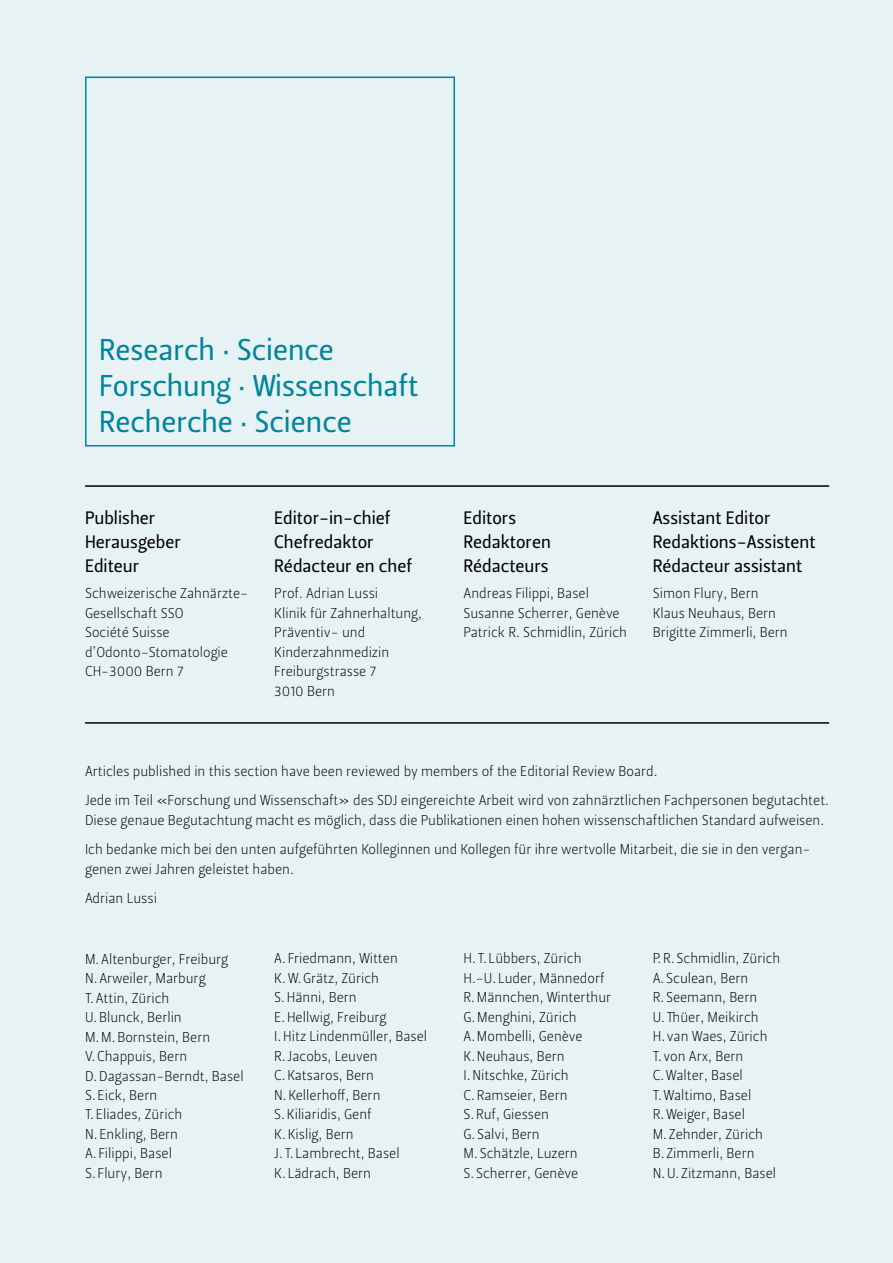
<style>
.page{position:relative;width:893px;height:1263px;background:#e7f2f5}
.page>*{position:absolute;margin:0;border:0;box-sizing:border-box;transform-origin:0 0}
.t1{font:30px/36px "Leitura Sans Grot 2";color:#00859a}
.t2{font:18px/24px "Leitura Sans Grot 2";color:#000}
.t3{font:14.25px/19.5px "Leitura Sans Grot 1";color:#000}
</style>
<div class="page">
<div style="left:85px;top:77px;width:370px;height:369px;border:2px solid #00859a"></div>
<hr style="left:85px;top:485px;width:744px;height:2px;background:#000">
<hr style="left:85px;top:722px;width:744px;height:2px;background:#000">
<h1 class="t1" style="left:99px;top:332px;width:321px">Research · Science<br>Forschung · Wissenschaft<br>Recherche · Science</h1>
<p class="t2" style="left:85px;top:506px;width:97px">Publisher<br>Herausgeber<br>Editeur</p>
<p class="t3" style="left:85px;top:584px;width:165px">Schweizerische Zahnärzte-<br>Gesellschaft SSO<br>Société Suisse d’Odonto-Stomatologie<br>CH-3000 Bern 7</p>
<p class="t2" style="left:274px;top:506px;width:139px">Editor-in-chief<br>Chefredaktor<br>Rédacteur en chef</p>
<p class="t3" style="left:274px;top:584px;width:149px">Prof. Adrian Lussi<br>Klinik für Zahnerhaltung,<br>Präventiv- und<br>Kinderzahnmedizin<br>Freiburgstrasse 7<br>3010 Bern</p>
<p class="t2" style="left:463px;top:506px;width:89px">Editors<br>Redaktoren<br>Rédacteurs</p>
<p class="t3" style="left:463px;top:584px;width:165px">Andreas Filippi, Basel<br>Susanne Scherrer, Genève<br>Patrick R. Schmidlin, Zürich</p>
<p class="t2" style="left:653px;top:506px;width:164px">Assistant Editor<br>Redaktions-Assistent<br>Rédacteur assistant</p>
<p class="t3" style="left:653px;top:584px;width:137px">Simon Flury, Bern<br>Klaus Neuhaus, Bern<br>Brigitte Zimmerli, Bern</p>
<p class="t3" style="left:85px;top:757px;width:745px;line-height:29.2px">Articles published in this section have been reviewed by members of the Editorial Review Board.<br>Jede im Teil «Forschung und Wissenschaft» des SDJ eingereichte Arbeit wird von zahnärztlichen Fachpersonen begutachtet.</p>
<p class="t3" style="left:85px;top:805px;width:741px;line-height:29.2px">Diese genaue Begutachtung macht es möglich, dass die Publikationen einen hohen wissenschaftlichen Standard aufweisen.<br>Ich bedanke mich bei den unten aufgeführten Kolleginnen und Kollegen für ihre wertvolle Mitarbeit, die sie in den vergan-</p>
<p class="t3" style="left:85px;top:854px;width:210px;line-height:29.2px">genen zwei Jahren geleistet haben.<br>Adrian Lussi</p>
<p class="t3" style="left:85px;top:949px;width:160px">M.Altenburger, Freiburg<br>N.Arweiler, Marburg<br>T.Attin, Zürich<br>U.Blunck, Berlin<br>M.M.Bornstein, Bern<br>V.Chappuis, Bern<br>D.Dagassan-Berndt, Basel<br>S.Eick, Bern<br>T.Eliades, Zürich<br>N.Enkling, Bern<br>A. Filippi, Basel<br>S. Flury, Bern</p>
<p class="t3" style="left:274px;top:949px;width:154px">A. Friedmann, Witten<br>K.W.Grätz, Zürich<br>S.Hänni, Bern<br>E.Hellwig, Freiburg<br>I.Hitz Lindenmüller, Basel<br>R.Jacobs, Leuven<br>C.Katsaros, Bern<br>N.Kellerhoff, Bern<br>S.Kiliaridis, Genf<br>K.Kislig, Bern<br>J. T. Lambrecht, Basel<br>K. Lädrach, Bern</p>
<p class="t3" style="left:463px;top:949px;width:149px">H. T. Lübbers, Zürich<br>H.-U. Luder, Männedorf<br>R.Männchen, Winterthur<br>G.Menghini, Zürich<br>A.Mombelli, Genève<br>K.Neuhaus, Bern<br>I.Nitschke, Zürich<br>C.Ramseier, Bern<br>S.Ruf, Giessen<br>G. Salvi, Bern<br>M. Schätzle, Luzern<br>S. Scherrer, Genève</p>
<p class="t3" style="left:653px;top:949px;width:129px">P.R. Schmidlin, Zürich<br>A. Sculean, Bern<br>R. Seemann, Bern<br>U.Thüer, Meikirch<br>H. van Waes, Zürich<br>T. von Arx, Bern<br>C.Walter, Basel<br>T.Waltimo, Basel<br>R.Weiger, Basel<br>M. Zehnder, Zürich<br>B. Zimmerli, Bern<br>N.U. Zitzmann, Basel</p>
</div>
